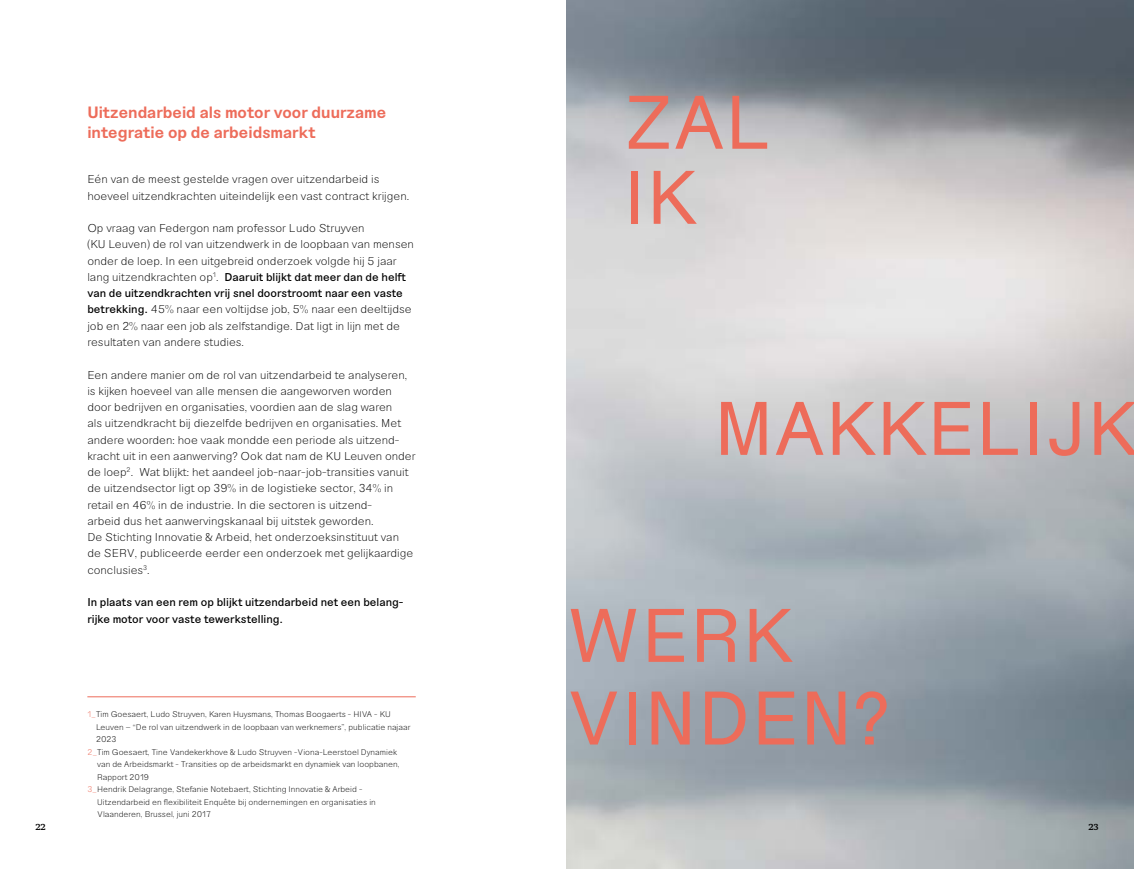
<style>
.page{position:relative;width:1134px;height:869px;background:#fff}
.page>*{position:absolute;margin:0;border:0;box-sizing:border-box;transform-origin:0 0}
.t1{font:75px/75px "NT Bau";color:#ed6c5a}
.t2{font:700 16.25px/20px "NT Bau";color:#ed6c5a}
.t3{font:300 11.25px/16.2px "NT Bau";color:#000}
.t4{font:500 11.25px/16.2px "NT Bau";color:#000}
.t5{font:500 expanded 8.75px "More Pro";color:#000}
.t6{font:300 8.12px "NT Bau";color:#000}
.s1{font-weight:500}
.s2{color:#ed6c5a}
</style>
<div class="page">
<img style="left:567px;top:0;width:567px;height:868px">
<hr style="left:87px;top:696px;width:329px;height:1px;background:#ed6c5a">
<h2 class="t2" style="left:87px;top:103px;width:300px">Uitzendarbeid als motor voor duurzame integratie op de arbeidsmarkt</h2>
<p class="t3" style="left:87px;top:171px;width:324px">Eén van de meest gestelde vragen over uitzendarbeid is hoeveel uitzendkrachten uiteindelijk een vast contract krijgen.</p>
<p class="t3" style="left:87px;top:220px;width:328px">Op vraag van Federgon nam professor Ludo Struyven<br>(KU Leuven) de rol van uitzendwerk in de loopbaan van mensen onder de loep. In een uitgebreid onderzoek volgde hij 5 jaar lang uitzendkrachten op<sup>1</sup>. <span class="s1">Daaruit blijkt dat meer dan de helft van de uitzendkrachten vrij snel doorstroomt naar een vaste betrekking.</span> 45% naar een voltijdse job, 5% naar een deeltijdse job en 2% naar een job als zelfstandige. Dat ligt in lijn met de resultaten van andere studies.</p>
<p class="t3" style="left:87px;top:366px;width:330px">Een andere manier om de rol van uitzendarbeid te analyseren, is kijken hoeveel van alle mensen die aangeworven worden door bedrijven en organisaties, voordien aan de slag waren<br>als uitzendkracht bij diezelfde bedrijven en organisaties. Met andere woorden: hoe vaak mondde een periode als uitzend&shy;kracht uit in een aanwerving? Ook dat nam de KU Leuven onder de loep<sup>2</sup>. Wat blijkt: het aandeel job-naar-job-transities vanuit de uitzendsector ligt op 39% in de logistieke sector, 34% in retail en 46% in de industrie. In die sectoren is uitzend-<br>arbeid dus het aanwervingskanaal bij uitstek geworden.<br>De Stichting Innovatie &amp; Arbeid, het onderzoeksinstituut van<br>de SERV, publiceerde eerder een onderzoek met gelijkaardige conclusies<sup>3</sup>.</p>
<p class="t4" style="left:87px;top:594px;width:318px">In plaats van een rem op blijkt uitzendarbeid net een belang&shy;rijke motor voor vaste tewerkstelling.</p>
<p class="t6" style="left:87px;top:709px;width:305px"><span class="s2">1_</span>Tim Goesaert, Ludo Struyven, Karen Huysmans, Thomas Boogaerts - HIVA - KU</p>
<p class="t6" style="left:96px;top:721px;width:316px">Leuven – “De rol van uitzendwerk in de loopbaan van werknemers”, publicatie najaar</p>
<p class="t6" style="left:96px;top:734px;width:22px">2023</p>
<p class="t6" style="left:87px;top:746px;width:311px"><span class="s2">2_</span>Tim Goesaert, Tine Vandekerkhove &amp; Ludo Struyven -Viona-Leerstoel Dynamiek</p>
<p class="t6" style="left:97px;top:759px;width:304px">van de Arbeidsmarkt - Transities op de arbeidsmarkt en dynamiek van loopbanen,</p>
<p class="t6" style="left:97px;top:771px;width:53px">Rapport 2019</p>
<p class="t6" style="left:87px;top:784px;width:277px"><span class="s2">3_</span>Hendrik Delagrange, Stefanie Notebaert, Stichting Innovatie &amp; Arbeid -</p>
<p class="t6" style="left:97px;top:796px;width:280px">Uitzendarbeid en flexibiliteit Enquête bij ondernemingen en organisaties in</p>
<p class="t6" style="left:97px;top:809px;width:115px">Vlaanderen, Brussel, juni 2017</p>
<h1 class="t1" style="left:624px;top:88px;width:149px">ZAL<br>IK</h1>
<h1 class="t1" style="left:713px;top:393px;width:426px">MAKKELIJK</h1>
<h1 class="t1" style="left:566px;top:596px;width:325px;line-height:82.6px">WERK<br>VINDEN?</h1>
<p class="t5" style="left:35px;top:819px;width:12px">22</p>
<p class="t5" style="left:1088px;top:819px;width:12px">23</p>
</div>
